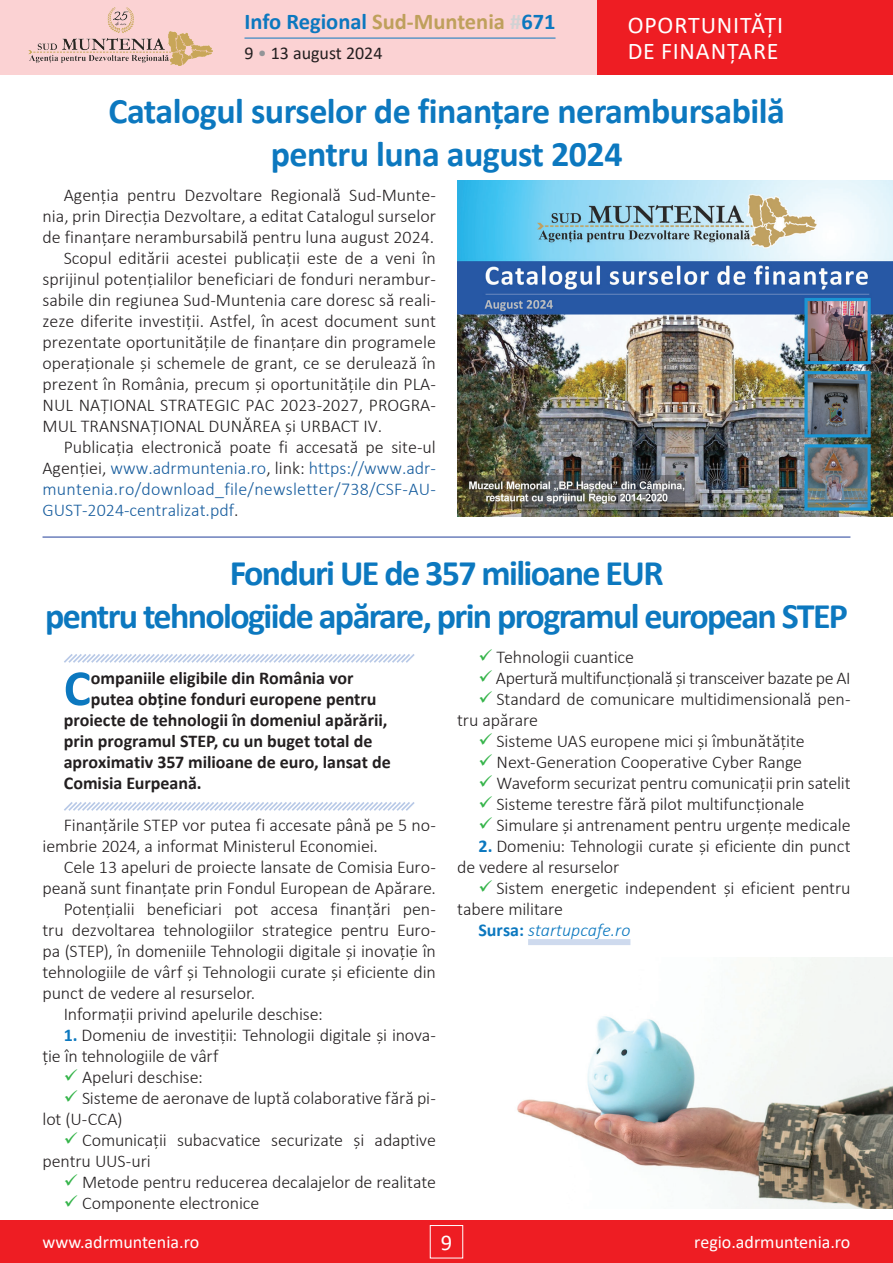
<style>
.page{position:relative;width:893px;height:1263px;background:#fff}
.page>*{position:absolute;margin:0;border:0;box-sizing:border-box;transform-origin:0 0}
.t1{font:700 51.15px "Calibri";color:#0c78bf}
.t2{font:700 36px/43.2px "Calibri";letter-spacing:-.045em;color:#0c78bf;text-align:center}
.t3{font:700 36px/43.2px "Calibri";letter-spacing:-.015em;color:#0c78bf;text-align:center}
.t4{font:24px/25.5px "Calibri";letter-spacing:.035em;color:#fff}
.t5{font:700 22.5px "Calibri";color:#0c78bf}
.t6{font:22.5px "Calibri";color:#fff}
.t7{font:300 18px/21px "Calibri";letter-spacing:-.005em;color:#231f20}
.t8{font:700 18px "Calibri";letter-spacing:-.005em;color:#231f20}
.t9{font:300 18px "Calibri";color:#175d9e}
.t10{font:300 18px "Calibri";letter-spacing:-.025em;color:#231f20}
.t11{font:18px "Calibri";color:#fff}
.t12{font:italic 300 18px "Calibri";color:#0c78bf}
.t13{font:18px "Calibri";color:#231f20}
.s1{color:#bfa05c}
.s2{color:#d1d2d4}
.s3{color:#939598}
.s4{color:#231f20}
.s5{font-weight:700;color:#0c78bf}
.s6{font-weight:700;font-style:normal}
</style>
<div class="page">
<div style="left:0;top:1220px;width:893px;height:43px;background:#ee1d23"></div>
<div style="left:430px;top:1225px;width:33px;height:33px;border:1px solid #fff"></div>
<div style="left:0;top:0;width:893px;height:75px;background:#fbd2d3"></div>
<div style="left:597px;top:0;width:296px;height:75px;background:#ee1d23"></div>
<hr style="left:244px;top:38px;width:311px;height:1px;background:#0c78bf">
<img style="left:28px;top:7px;width:185px;height:59px">
<svg style="left:64px;top:654px;width:351px;height:9px"></svg>
<svg style="left:64px;top:802px;width:351px;height:9px"></svg>
<div style="left:528px;top:939px;width:102px;height:6px;background:#cedaee"></div>
<img style="left:457px;top:180px;width:436px;height:336px">
<hr style="left:43px;top:537px;width:807px;height:1px;background:#223f99">
<img style="left:517px;top:957px;width:376px;height:252px">
<p class="t5" style="left:244px;top:6px;width:313px">Info Regional <span class="s1">Sud-Muntenia</span> <span class="s2">#</span>671</p>
<p class="t13" style="left:244px;top:41px;width:139px">9 <span class="s3">•</span> 13 august 2024</p>
<h3 class="t4" style="left:628px;top:12px;width:157px">OPORTUNITĂȚI<br>DE FINANȚARE</h3>
<h2 class="t3" style="left:108px;top:89px;width:678px">Catalogul surselor de finanțare nerambursabilă pentru luna august 2024</h2>
<p class="t7" style="left:64px;top:184px;width:374px">Agenția pentru Dezvoltare Regională Sud-Munte-</p>
<p class="t7" style="left:43px;top:205px;width:395px">nia, prin Direcția Dezvoltare, a editat Catalogul surselor</p>
<p class="t7" style="left:43px;top:226px;width:393px">de finanțare nerambursabilă pentru luna august 2024.</p>
<p class="t7" style="left:64px;top:247px;width:374px">Scopul editării acestei publicații este de a veni în</p>
<p class="t7" style="left:43px;top:268px;width:395px">sprijinul potențialilor beneficiari de fonduri nerambur-</p>
<p class="t7" style="left:43px;top:289px;width:395px">sabile din regiunea Sud-Muntenia care doresc să reali-</p>
<p class="t7" style="left:43px;top:310px;width:395px">zeze diferite investiții. Astfel, în acest document sunt</p>
<p class="t7" style="left:43px;top:331px;width:395px">prezentate oportunitățile de finanțare din programele</p>
<p class="t7" style="left:43px;top:352px;width:395px">operaționale și schemele de grant, ce se derulează în</p>
<p class="t7" style="left:43px;top:373px;width:395px">prezent în România, precum și oportunitățile din PLA-</p>
<p class="t7" style="left:43px;top:394px;width:395px">NUL NAȚIONAL STRATEGIC PAC 2023-2027, PROGRA-</p>
<p class="t7" style="left:43px;top:415px;width:341px">MUL TRANSNAȚIONAL DUNĂREA și URBACT IV.</p>
<p class="t7" style="left:64px;top:436px;width:374px">Publicația electronică poate fi accesată pe site-ul</p>
<p class="t9" style="left:43px;top:457px;width:395px"><span class="s4">Agenției,</span> www.adrmuntenia.ro<span class="s4">, link:</span> https://www.adr-</p>
<p class="t9" style="left:43px;top:478px;width:395px">muntenia.ro/download_file/newsletter/738/CSF-AU-</p>
<p class="t9" style="left:43px;top:499px;width:197px">GUST-2024-centralizat.pdf<span class="s4">.</span></p>
<h2 class="t2" style="left:45px;top:551px;width:804px">Fonduri UE de 357 milioane EUR<br>pentru tehnologiide apărare, prin programul european STEP</h2>
<h1 class="t1" style="left:64px;top:652px;width:29px">C</h1>
<p class="t8" style="left:91px;top:665px;width:264px">ompaniile eligibile din România vor</p>
<p class="t8" style="left:91px;top:686px;width:287px">putea obține fonduri europene pentru</p>
<p class="t8" style="left:64px;top:707px;width:325px">proiecte de tehnologii în domeniul apărării,</p>
<p class="t8" style="left:64px;top:728px;width:310px">prin programul STEP, cu un buget total de</p>
<p class="t8" style="left:64px;top:749px;width:328px">aproximativ 357 milioane de euro, lansat de</p>
<p class="t8" style="left:64px;top:770px;width:139px">Comisia Eurpeană.</p>
<p class="t7" style="left:43px;top:814px;width:395px;text-indent:21px">Finanțările STEP vor putea fi accesate până pe 5 no&shy;iembrie 2024, a informat Ministerul Economiei.</p>
<p class="t7" style="left:64px;top:856px;width:374px">Cele 13 apeluri de proiecte lansate de Comisia Euro-</p>
<p class="t7" style="left:43px;top:877px;width:395px">peană sunt finanțate prin Fondul European de Apărare.</p>
<p class="t7" style="left:64px;top:898px;width:374px">Potențialii beneficiari pot accesa finanțări pen-</p>
<p class="t7" style="left:43px;top:919px;width:395px">tru dezvoltarea tehnologiilor strategice pentru Euro-</p>
<p class="t7" style="left:43px;top:940px;width:395px">pa (STEP), în domeniile Tehnologii digitale și inovație în</p>
<p class="t7" style="left:43px;top:961px;width:395px">tehnologiile de vârf și Tehnologii curate și eficiente din</p>
<p class="t7" style="left:43px;top:982px;width:214px">punct de vedere al resurselor.</p>
<p class="t7" style="left:64px;top:1003px;width:261px">Informații privind apelurile deschise:</p>
<p class="t7" style="left:64px;top:1024px;width:374px"><span class="s5">1.</span> Domeniu de investiții: Tehnologii digitale și inova-</p>
<p class="t7" style="left:43px;top:1045px;width:178px">ție în tehnologiile de vârf</p>
<p class="t7" style="left:82px;top:1066px;width:122px">Apeluri deschise:</p>
<p class="t7" style="left:82px;top:1087px;width:355px">Sisteme de aeronave de luptă colaborative fără pi-</p>
<p class="t7" style="left:43px;top:1108px;width:82px">lot (U-CCA)</p>
<p class="t7" style="left:82px;top:1129px;width:355px">Comunicații subacvatice securizate și adaptive</p>
<p class="t7" style="left:43px;top:1150px;width:110px">pentru UUS-uri</p>
<p class="t7" style="left:82px;top:1171px;width:355px">Metode pentru reducerea decalajelor de realitate</p>
<p class="t7" style="left:82px;top:1192px;width:179px">Componente electronice</p>
<p class="t7" style="left:497px;top:646px;width:139px">Tehnologii cuantice</p>
<p class="t10" style="left:496px;top:667px;width:356px">Apertură multifuncțională și transceiver bazate pe AI</p>
<p class="t7" style="left:497px;top:688px;width:355px">Standard de comunicare multidimensională pen-</p>
<p class="t7" style="left:457px;top:709px;width:82px">tru apărare</p>
<p class="t7" style="left:497px;top:730px;width:309px">Sisteme UAS europene mici și îmbunătățite</p>
<p class="t7" style="left:497px;top:751px;width:307px">Next-Generation Cooperative Cyber Range</p>
<p class="t7" style="left:496px;top:772px;width:356px">Waveform securizat pentru comunicații prin satelit</p>
<p class="t7" style="left:497px;top:793px;width:309px">Sisteme terestre fără pilot multifuncționale</p>
<p class="t7" style="left:497px;top:814px;width:355px">Simulare și antrenament pentru urgențe medicale</p>
<p class="t7" style="left:457px;top:835px;width:395px;text-indent:21px"><span class="s5">2.</span> Domeniu: Tehnologii curate și eficiente din punct de vedere al resurselor</p>
<p class="t7" style="left:497px;top:877px;width:355px">Sistem energetic independent și eficient pentru</p>
<p class="t7" style="left:457px;top:898px;width:107px">tabere militare</p>
<p class="t12" style="left:478px;top:919px;width:154px"><span class="s6">Sursa:</span> startupcafe.ro</p>
<p class="t11" style="left:43px;top:1230px;width:158px">www.adrmuntenia.ro</p>
<p class="t6" style="left:441px;top:1226px;width:13px">9</p>
<p class="t11" style="left:694px;top:1230px;width:158px">regio.adrmuntenia.ro</p>
</div>
